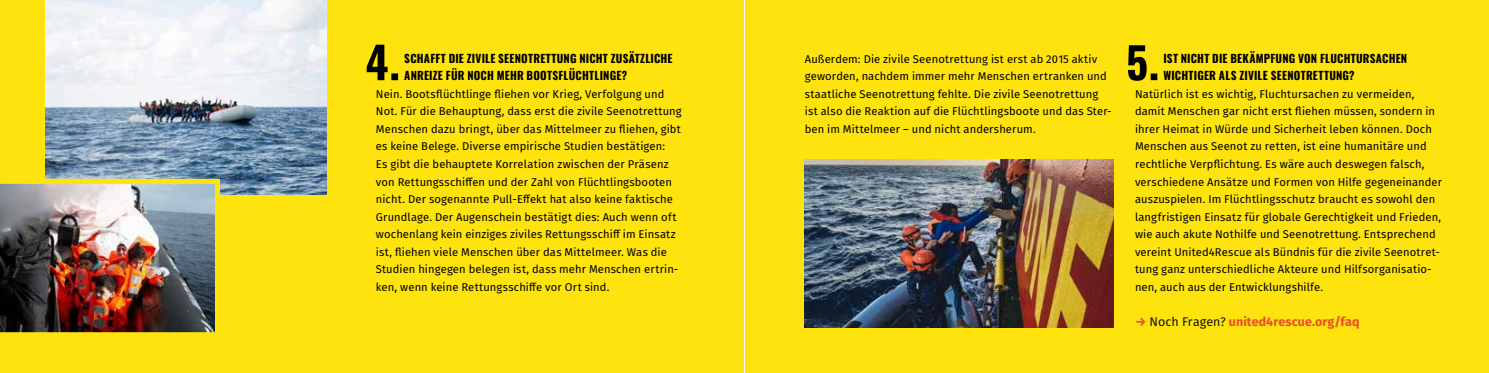
<style>
.page{position:relative;width:1489px;height:373px;background:#fff}
.page>*{position:absolute;margin:0;border:0;box-sizing:border-box;transform-origin:0 0}
.t1{font:700 12.5px "Fira Sans";letter-spacing:.005em;color:#e94e24}
.t2{font:11.25px/17.5px "Fira Sans";letter-spacing:.01em;color:#000}
.t3{font:700 11.25px/17.5px "Oswald";letter-spacing:.02em;color:#000}
.s1{font-weight:400;color:#131313}
</style>
<div class="page">
<div style="left:0;top:0;width:1488px;height:372px;background:#ffe30f"></div>
<svg style="left:1128px;top:45px;width:29px;height:36px"></svg>
<svg style="left:366px;top:45px;width:32px;height:35px"></svg>
<img style="left:804px;top:159px;width:309px;height:168px">
<img style="left:45px;top:0;width:281px;height:194px">
<img style="left:0;top:178px;width:220px;height:155px">
<hr style="left:744px;top:0;width:1px;height:372px;background:#fff">
<p class="t3" style="left:404px;top:48px;width:270px">SCHAFFT DIE ZIVILE SEENOTRETTUNG NICHT ZUSÄTZLICHE<br>ANREIZE FÜR NOCH MEHR BOOTSFLÜCHTLINGE?</p>
<p class="t2" style="left:376px;top:85px;width:307px">Nein. Bootsflüchtlinge fliehen vor Krieg, Verfolgung und Not. Für die Behauptung, dass erst die zivile Seenotrettung Menschen dazu bringt, über das Mittelmeer zu fliehen, gibt es keine Belege. Diverse empirische Studien bestätigen:<br>Es gibt die behauptete Korrelation zwischen der Präsenz von Rettungsschiffen und der Zahl von Flüchtlingsbooten nicht. Der sogenannte Pull-Effekt hat also keine faktische Grundlage. Der Augenschein bestätigt dies: Auch wenn oft wochenlang kein einziges ziviles Rettungsschiff im Einsatz ist, fliehen viele Menschen über das Mittelmeer. Was die Studien hingegen belegen ist, dass mehr Menschen ertrin&shy;ken, wenn keine Rettungsschiffe vor Ort sind.</p>
<p class="t2" style="left:804px;top:50px;width:308px">Außerdem: Die zivile Seenotrettung ist erst ab 2015 aktiv geworden, nachdem immer mehr Menschen ertranken und staatliche Seenotrettung fehlte. Die zivile Seenotrettung ist also die Reaktion auf die Flüchtlingsboote und das Ster&shy;ben im Mittelmeer – und nicht andersherum.</p>
<p class="t3" style="left:1163px;top:48px;width:245px">IST NICHT DIE BEKÄMPFUNG VON FLUCHTURSACHEN<br>WICHTIGER ALS ZIVILE SEENOTRETTUNG?</p>
<p class="t2" style="left:1134px;top:85px;width:308px">Natürlich ist es wichtig, Fluchtursachen zu vermeiden, damit Menschen gar nicht erst fliehen müssen, sondern in ihrer Heimat in Würde und Sicherheit leben können. Doch Menschen aus Seenot zu retten, ist eine humanitäre und rechtliche Verpflichtung. Es wäre auch deswegen falsch, verschiedene Ansätze und Formen von Hilfe gegeneinander auszuspielen. Im Flüchtlingsschutz braucht es sowohl den langfristigen Einsatz für globale Gerechtigkeit und Frieden, wie auch akute Nothilfe und Seenotrettung. Entsprechend vereint United4Rescue als Bündnis für die zivile Seenotret&shy;tung ganz unterschiedliche Akteure und Hilfsorganisatio&shy;nen, auch aus der Entwicklungshilfe.</p>
<p class="t1" style="left:1134px;top:310px;width:226px">→ <span class="s1">Noch Fragen?</span> united4rescue.org/faq</p>
</div>
